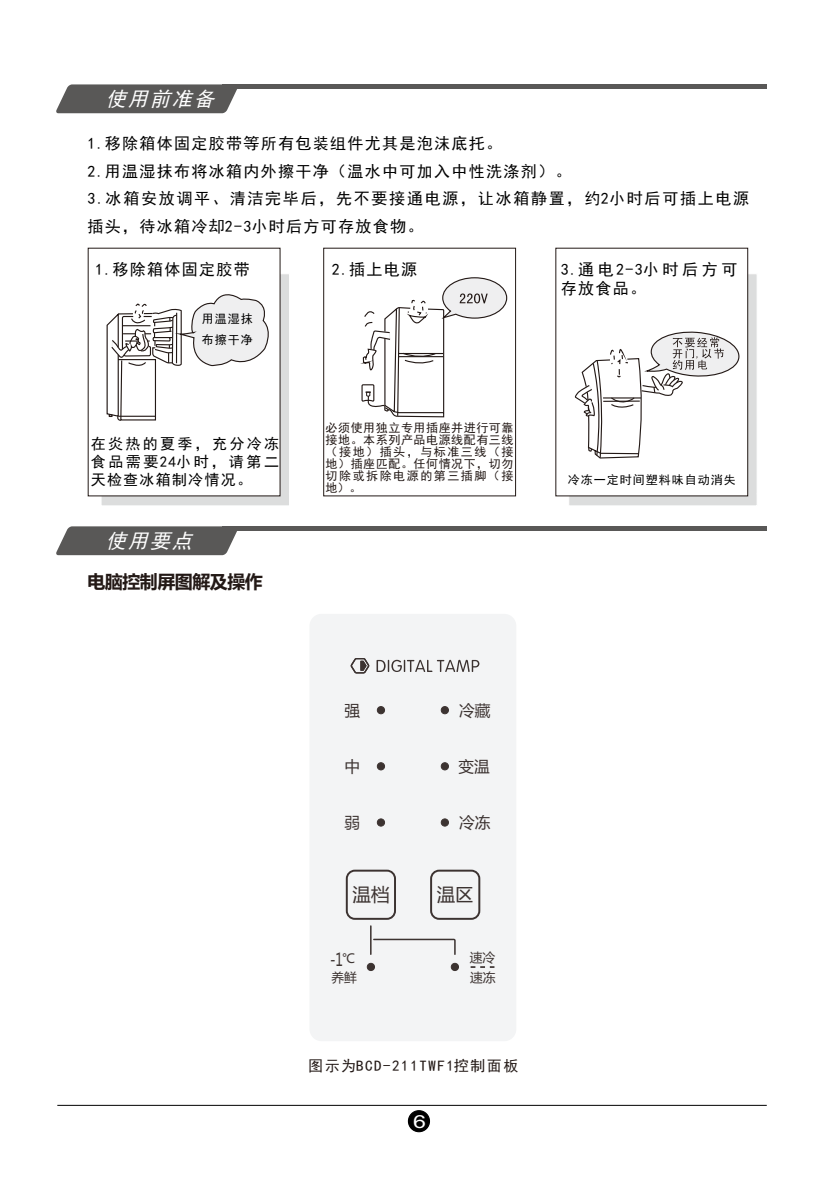
<style>
.page{position:relative;width:840px;height:1191px;background:#fff}
.page>*{position:absolute;margin:0;border:0;box-sizing:border-box;transform-origin:0 0}
.t1{font:italic 20px "Sim Hei";color:#fff}
.t2{font:18.4px "Microsoft Ya Hei";color:#3c3331}
.t3{font:700 18px "Microsoft Ya Hei";letter-spacing:-.03em;color:#231916}
.t4{font:18px "Arial";color:#fff;scale:1.29 1}
.t5{font:17.6px "Microsoft Ya Hei";color:#3c3331;scale:.72 1}
.t6{font:16px/27.6px "Sim Hei";letter-spacing:.08em;color:#000}
.t7{font:16px/19.2px "Sim Hei";letter-spacing:.185em;color:#000}
.t8{font:15.6px "Microsoft Ya Hei";color:#3c3331}
.t9{font:15px/18px "Sim Hei";letter-spacing:.155em;color:#000;text-align:justify}
.t10{font:15px "Sim Hei";letter-spacing:.1em;color:#231916}
.t11{font:12.8px "Microsoft Ya Hei";color:#3c3331}
.t12{font:12px/12px "Sim Hei";letter-spacing:.045em;color:#231916;text-align:justify}
.t13{font:12px/20.6px "Sim Hei";letter-spacing:.08em;color:#000}
</style>
<div class="page">
<hr style="left:57px;top:1105px;width:709px;height:1px;background:#000">
<div style="left:407px;top:1110px;width:23px;height:22px;background:#000;border:1px solid #000;border-radius:50%"></div>
<hr style="left:222px;top:526px;width:543px;height:4px;background:#595857">
<svg style="left:56px;top:526px;width:182px;height:29px;background:#656463"></svg>
<div style="left:222px;top:84px;width:543px;height:5px;background:#595857"></div>
<svg style="left:56px;top:84px;width:181px;height:29px;background:#656463"></svg>
<div style="left:309px;top:614px;width:207px;height:427px;background:#f3f4f5;border-radius:12px"></div>
<svg style="left:350px;top:658px;width:19px;height:15px"></svg>
<svg style="left:376px;top:660px;width:103px;height:12px"></svg>
<hr style="left:370px;top:925px;width:1px;height:30px;background:#3c3331">
<svg style="left:373px;top:938px;width:82px;height:17px"></svg>
<div style="left:377px;top:706px;width:7px;height:8px;background:#3c3331;border:1px solid #3c3331;border-radius:50%"></div>
<div style="left:441px;top:706px;width:7px;height:8px;background:#3c3331;border:1px solid #3c3331;border-radius:50%"></div>
<div style="left:441px;top:762px;width:7px;height:8px;background:#3c3331;border:1px solid #3c3331;border-radius:50%"></div>
<div style="left:377px;top:762px;width:7px;height:8px;background:#3c3331;border:1px solid #3c3331;border-radius:50%"></div>
<div style="left:377px;top:818px;width:7px;height:8px;background:#3c3331;border:1px solid #3c3331;border-radius:50%"></div>
<div style="left:441px;top:818px;width:7px;height:8px;background:#3c3331;border:1px solid #3c3331;border-radius:50%"></div>
<div style="left:367px;top:963px;width:7px;height:7px;background:#3c3331;border:1px solid #3c3331;border-radius:50%"></div>
<div style="left:451px;top:963px;width:7px;height:7px;background:#3c3331;border:1px solid #3c3331;border-radius:50%"></div>
<svg style="left:345px;top:869px;width:51px;height:50px"></svg>
<svg style="left:430px;top:869px;width:50px;height:50px"></svg>
<svg style="left:470px;top:966px;width:24px;height:2px"></svg>
<svg style="left:101px;top:273px;width:188px;height:233px;background:#d3d4d4"></svg>
<svg style="left:88px;top:248px;width:192px;height:248px"></svg>
<svg style="left:106px;top:286px;width:167px;height:136px"></svg>
<svg style="left:568px;top:273px;width:189px;height:233px;background:#d0d0d0"></svg>
<svg style="left:555px;top:248px;width:192px;height:248px"></svg>
<svg style="left:323px;top:248px;width:192px;height:248px"></svg>
<svg style="left:574px;top:331px;width:165px;height:128px"></svg>
<svg style="left:361px;top:277px;width:146px;height:150px"></svg>
<p class="t1" style="left:106px;top:89px;width:115px">使用前准备</p>
<p class="t6" style="left:87px;top:130px;width:663px">1.移除箱体固定胶带等所有包装组件尤其是泡沫底托。<br>2.用温湿抹布将冰箱内外擦干净（温水中可加入中性洗涤剂）。<br>3.冰箱安放调平、清洁完毕后，先不要接通电源，让冰箱静置，约2小时后可插上电源插头，待冰箱冷却2-3小时后方可存放食物。</p>
<p class="t6" style="left:95px;top:255px;width:156px">1.移除箱体固定胶带</p>
<p class="t6" style="left:331px;top:255px;width:87px">2.插上电源</p>
<p class="t7" style="left:560px;top:259px;width:178px">3.通电2-3小时后方可存放食品。</p>
<p class="t13" style="left:202px;top:308px;width:52px">用温湿抹布擦干净</p>
<p class="t9" style="left:91px;top:434px;width:190px">在炎热的夏季，充分冷冻食品需要24小时，请第二天检查冰箱制冷情况。</p>
<p class="t1" style="left:106px;top:531px;width:93px">使用要点</p>
<p class="t3" style="left:87px;top:573px;width:177px">电脑控制屏图解及操作</p>
<p class="t12" style="left:325px;top:422px;width:189px">必须使用独立专用插座并进行可靠接地。本系列产品电源线配有三线（接地）插头，与标准三线（接地）插座匹配。任何情况下，切勿切除或拆除电源的第三插脚（接地）。</p>
<p class="t8" style="left:344px;top:703px;width:17px">强</p>
<p class="t8" style="left:459px;top:703px;width:33px">冷藏</p>
<p class="t8" style="left:344px;top:759px;width:17px">中</p>
<p class="t8" style="left:458px;top:759px;width:33px">变温</p>
<p class="t8" style="left:344px;top:815px;width:17px">弱</p>
<p class="t8" style="left:459px;top:815px;width:33px">冷冻</p>
<p class="t2" style="left:352px;top:886px;width:38px">温档</p>
<p class="t2" style="left:436px;top:886px;width:38px">温区</p>
<p class="t11" style="left:342px;top:952px;width:14px">℃</p>
<p class="t11" style="left:469px;top:952px;width:27px">速冷</p>
<p class="t11" style="left:331px;top:972px;width:27px">养鲜</p>
<p class="t5" style="left:330px;top:952px;width:20px">-1</p>
<p class="t11" style="left:470px;top:971px;width:27px">速冻</p>
<p class="t10" style="left:308px;top:1058px;width:211px">图示为BCD-211TWF1控制面板</p>
<p class="t4" style="left:413px;top:1114px;width:12px">6</p>
<p class="t13" style="left:567px;top:470px;width:169px">冷冻一定时间塑料味自动消失</p>
</div>
